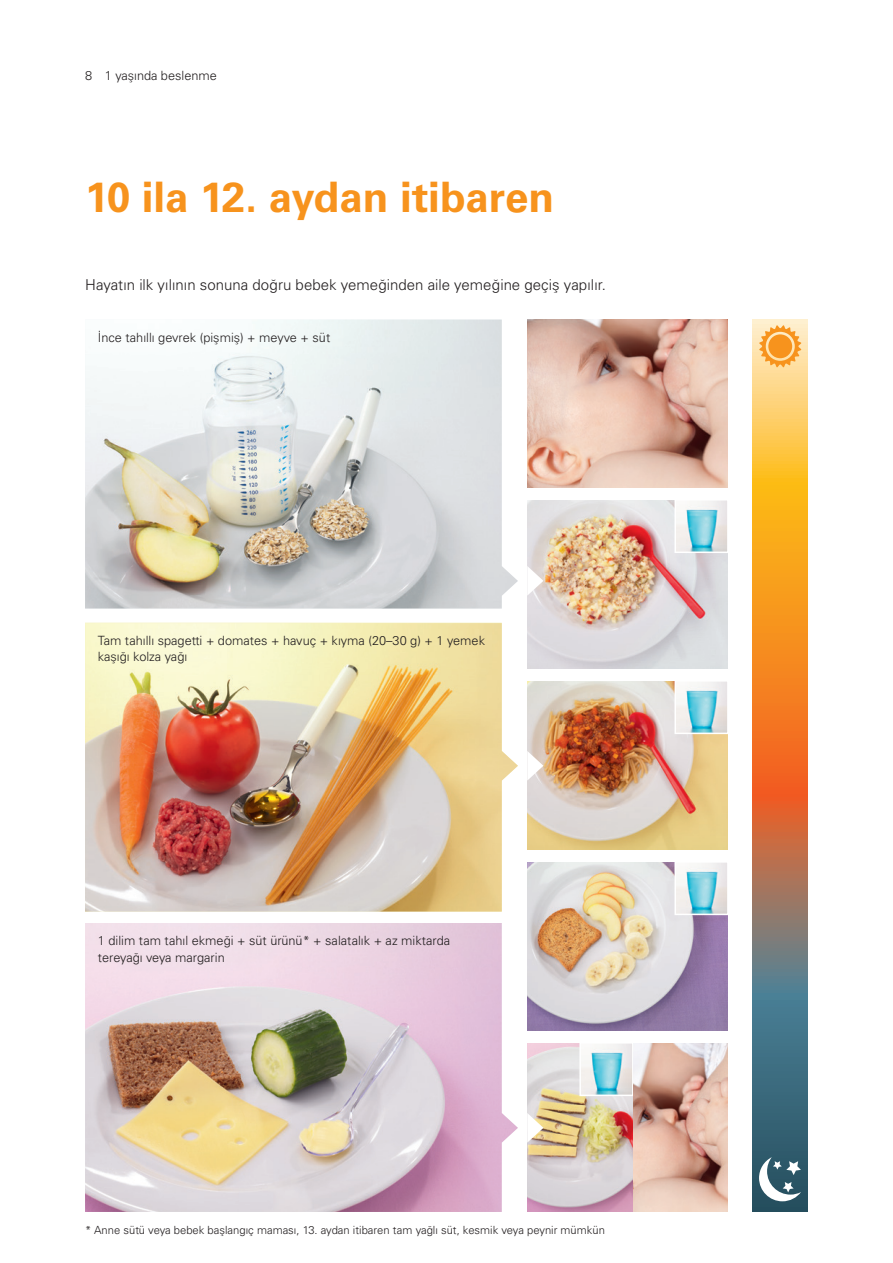
<style>
.page{position:relative;width:893px;height:1263px;background:#fff}
.page>*{position:absolute;margin:0;border:0;box-sizing:border-box;transform-origin:0 0}
.t1{font:700 42px "Univers CE";color:#f7931d}
.t2{font:300 15px "Univers CE";letter-spacing:.005em;color:#231f20}
.t3{font:300 12.75px/16.5px "Univers CE";color:#231f20}
.t4{font:300 11.25px "Univers CE";color:#231f20}
</style>
<div class="page">
<img style="left:85px;top:320px;width:433px;height:288px">
<img style="left:85px;top:623px;width:433px;height:288px">
<img style="left:85px;top:923px;width:433px;height:289px">
<svg style="left:753px;top:320px;width:55px;height:892px;background:#b8894e"></svg>
<svg style="left:759px;top:325px;width:42px;height:42px"></svg>
<div style="left:768px;top:334px;width:24px;height:24px;background:#f7931d;border-radius:50%"></div>
<svg style="left:759px;top:1157px;width:42px;height:44px"></svg>
<img style="left:527px;top:320px;width:200px;height:168px">
<img style="left:527px;top:501px;width:200px;height:168px">
<img style="left:527px;top:863px;width:200px;height:168px">
<img style="left:527px;top:682px;width:200px;height:168px">
<img style="left:527px;top:1044px;width:200px;height:168px">
<svg style="left:674px;top:500px;width:54px;height:54px"></svg>
<svg style="left:674px;top:681px;width:54px;height:54px"></svg>
<svg style="left:674px;top:862px;width:54px;height:54px"></svg>
<svg style="left:579px;top:1043px;width:55px;height:54px"></svg>
<svg style="left:527px;top:1113px;width:16px;height:30px"></svg>
<svg style="left:527px;top:751px;width:16px;height:29px"></svg>
<svg style="left:527px;top:566px;width:16px;height:30px"></svg>
<p class="t3" style="left:85px;top:67px;width:133px">8 1 yaşında beslenme</p>
<h1 class="t1" style="left:85px;top:173px;width:471px">10 ila 12. aydan itibaren</h1>
<p class="t2" style="left:85px;top:276px;width:523px">Hayatın ilk yılının sonuna doğru bebek yemeğinden aile yemeğine geçiş yapılır.</p>
<p class="t3" style="left:98px;top:329px;width:234px">İnce tahıllı gevrek (pişmiş) + meyve + süt</p>
<p class="t3" style="left:98px;top:632px;width:389px">Tam tahıllı spagetti + domates + havuç + kıyma (20–30 g) + 1 yemek kaşığı kolza yağı</p>
<p class="t3" style="left:98px;top:933px;width:354px">1 dilim tam tahıl ekmeği + süt ürünü* + salatalık + az miktarda tereyağı veya margarin</p>
<p class="t4" style="left:85px;top:1223px;width:521px">* Anne sütü veya bebek başlangıç maması, 13. aydan itibaren tam yağlı süt, kesmik veya peynir mümkün</p>
</div>
